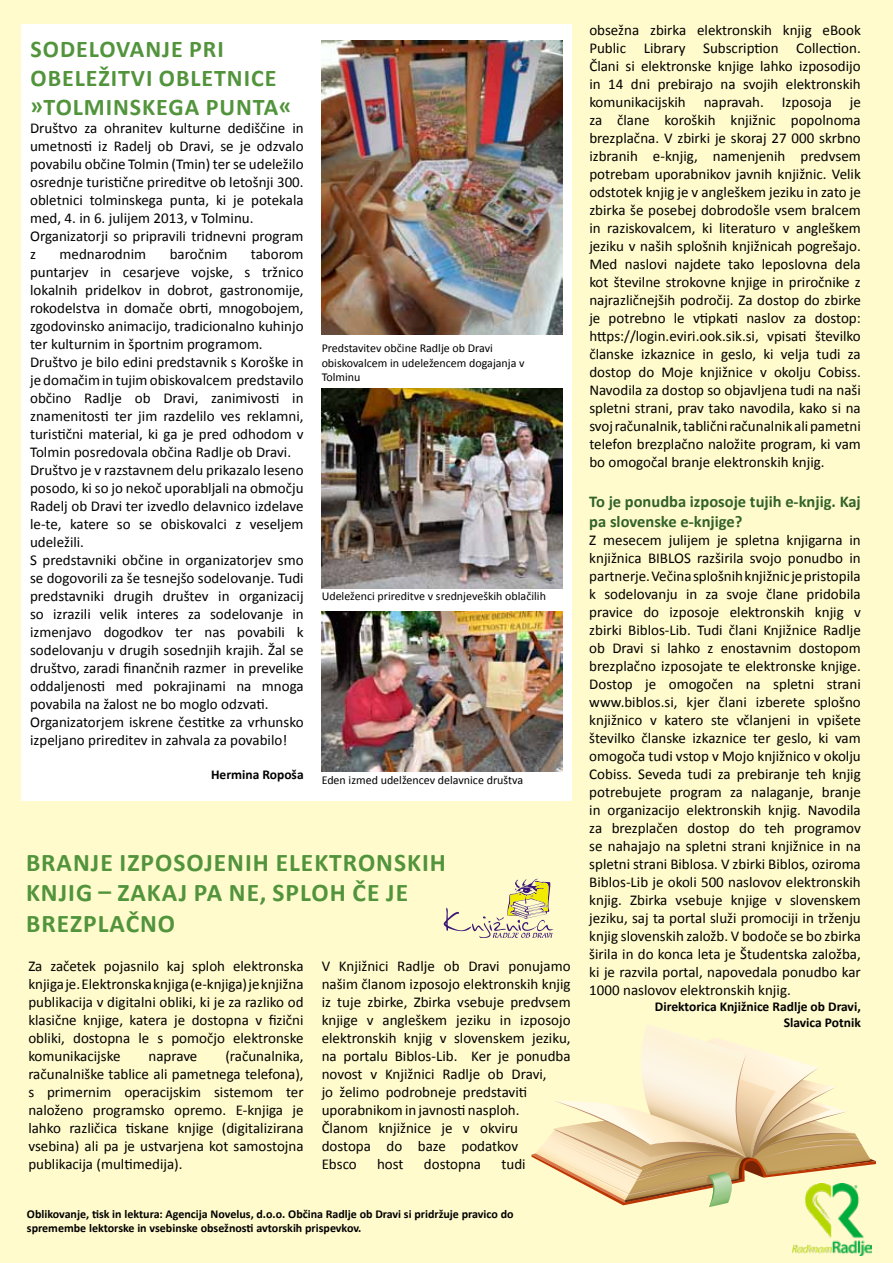
<style>
.page{position:relative;width:893px;height:1263px;background:#fffbcd}
.page>*{position:absolute;margin:0;border:0;box-sizing:border-box;transform-origin:0 0}
.t1{font:700 25.5px "Calibri";color:#52943c}
.t2{font:700 24px "Calibri";letter-spacing:.04em;color:#52943c}
.t3{font:700 16.5px/19.8px "Calibri";color:#32622a}
.t4{font:15px/18px "Calibri";color:#000;text-align:justify}
.t5{font:700 13.5px/16.2px "Calibri";color:#000;text-align:right}
.t6{font:12px/14.4px "Calibri";color:#000}
.t7{font:700 12px/14.4px "Calibri";color:#000}
</style>
<div class="page">
<svg style="left:444px;top:879px;width:110px;height:59px"></svg>
<div style="left:21px;top:24px;width:550px;height:777px;background:#fff"></div>
<svg style="left:531px;top:1024px;width:345px;height:183px"></svg>
<img style="left:322px;top:40px;width:241px;height:294px">
<img style="left:322px;top:388px;width:241px;height:200px">
<img style="left:322px;top:611px;width:241px;height:161px">
<img style="left:792px;top:1183px;width:80px;height:72px">
<h2 class="t2" style="left:31px;top:34px;width:28px">Sodelovanje</h2>
<h2 class="t2" style="left:189px;top:34px;width:12px">pri</h2>
<h2 class="t2" style="left:31px;top:63px;width:14px">obele</h2>
<h2 class="t2" style="left:98px;top:63px;width:24px">žitvi</h2>
<h2 class="t2" style="left:159px;top:63px;width:14px">obletni</h2>
<h2 class="t2" style="left:251px;top:63px;width:24px">ce</h2>
<h2 class="t2" style="left:30px;top:92px;width:41px">»Tolminskega</h2>
<h2 class="t2" style="left:206px;top:92px;width:16px">punta</h2>
<h2 class="t2" style="left:279px;top:92px;width:14px">«</h2>
<p class="t4" style="left:30px;top:119px;width:275px;text-align:left">Društvo za ohranitev kulturne dediščine in umetnosti iz Radelj ob Dravi, se je odzvalo povabilu občine Tolmin (Tmin) ter se udeležilo osrednje turistične prireditve ob letošnji 300. obletnici tolminskega punta, ki je potekala med, 4. in 6. julijem 2013, v Tolminu.<br>Organizatorji so pripravili tridnevni program z</p>
<p class="t4" style="left:60px;top:245px;width:88px">mednarodnim</p>
<p class="t4" style="left:170px;top:245px;width:59px">baročnim</p>
<p class="t4" style="left:30px;top:245px;width:275px;text-align:left;text-indent:221px">taborom puntarjev in cesarjeve vojske, s tržnico lokalnih pridelkov in dobrot, gastronomije, rokodelstva in domače obrti, mnogobojem, zgodovinsko animacijo, tradicionalno kuhinjo ter kulturnim in športnim programom.<br>Društvo je bilo edini predstavnik s Koroške in je domačim in tujim obiskovalcem predstavilo občino Radlje ob Dravi, zanimivosti in znamenitosti ter jim razdelilo ves reklamni, turistični material, ki ga je pred odhodom v Tolmin posredovala občina Radlje ob Dravi.<br>Društvo je v razstavnem delu prikazalo leseno posodo, ki so jo nekoč uporabljali na območju Radelj ob Dravi ter izvedlo delavnico izdelave le-te, katere so se obiskovalci z veseljem udeležili.<br>S predstavniki občine in organizatorjev smo se dogovorili za še tesnejšo sodelovanje. Tudi predstavniki drugih društev in organizacij so izrazili velik interes za sodelovanje in izmenjavo dogodkov ter nas povabili k sodelovanju v drugih sosednjih krajih. Žal se društvo, zaradi finančnih razmer in prevelike oddaljenosti med pokrajinami na mnoga povabila na žalost ne bo moglo odzvati.<br>Organizatorjem iskrene čestitke za vrhunsko izpeljano prireditev in zahvala za povabilo!</p>
<p class="t5" style="left:211px;top:767px;width:94px">Hermina Ropoša</p>
<p class="t6" style="left:322px;top:341px;width:205px">Predstavitev občine Radlje ob Dravi obiskovalcem in udeležencem dogajanja v<br>Tolminu</p>
<p class="t6" style="left:322px;top:589px;width:226px">Udeleženci prireditve v srednjeveških oblačilih</p>
<p class="t6" style="left:322px;top:773px;width:203px">Eden izmed udelžencev delavnice društva</p>
<h1 class="t1" style="left:26px;top:846px;width:31px">Branje</h1>
<h1 class="t1" style="left:120px;top:846px;width:15px">izposojenih</h1>
<h1 class="t1" style="left:276px;top:846px;width:15px">elektronskih</h1>
<h1 class="t1" style="left:26px;top:877px;width:14px">knjig</h1>
<h1 class="t1" style="left:99px;top:877px;width:34px">– zakaj</h1>
<h1 class="t1" style="left:194px;top:877px;width:94px">pane, sploh</h1>
<h1 class="t1" style="left:353px;top:877px;width:46px">če je</h1>
<h1 class="t1" style="left:26px;top:907px;width:16px">brezplačno</h1>
<p class="t4" style="left:28px;top:957px;width:277px">Za začetek pojasnilo kaj sploh elektronska knjiga je. Elektronska knjiga (e-knjiga) je knjižna publikacija v digitalni obliki, ki je za razliko od klasične knjige, katera je dostopna v fizični obliki, dostopna le s pomočjo elektronske komunikacijske</p>
<p class="t4" style="left:28px;top:1047px;width:277px;text-indent:197px">(računalnika, računalniške tablice ali pametnega telefona), s primernim operacijskim sistemom ter naloženo programsko opremo. E-knjiga je lahko različica tiskane knjige (digitalizirana vsebina) ali pa je ustvarjena kot samostojna publikacija (multimedija).</p>
<p class="t4" style="left:149px;top:1047px;width:50px">naprave</p>
<p class="t4" style="left:322px;top:957px;width:250px;text-align:left">V Knjižnici Radlje ob Dravi ponujamo našim članom izposojo elektronskih knjig iz tuje zbirke, Zbirka vsebuje predvsem knjige v angleškem jeziku in izposojo elektronskih knjig v slovenskem jeziku, na portalu Biblos-Lib. Ker je ponudba novost v Knjižnici Radlje ob Dravi,<br>jo želimo podrobneje predstaviti uporabnikom in javnosti nasploh.<br>Članom knjižnice je v okviru dostopa do baze podatkov<br>Ebsco</p>
<p class="t4" style="left:377px;top:1155px;width:28px">host</p>
<p class="t4" style="left:424px;top:1155px;width:59px">dostopna</p>
<p class="t4" style="left:501px;top:1155px;width:26px">tudi</p>
<p class="t7" style="left:27px;top:1207px;width:488px">Oblikovanje, tisk in lektura: Agencija Novelus, d.o.o. Občina Radlje ob Dravi si pridržuje pravico do spremembe lektorske in vsebinske obsežnosti avtorskih prispevkov.</p>
<p class="t4" style="left:589px;top:21px;width:273px">obsežna zbirka elektronskih knjig eBook Public Library Subscription Collection.<br>Člani si elektronske knjige lahko izposodijo in 14 dni prebirajo na svojih elektronskih komunikacijskih napravah. Izposoja je za člane koroških knjižnic popolnoma brezplačna. V zbirki je skoraj 27 000 skrbno izbranih e-knjig, namenjenih predvsem potrebam uporabnikov javnih knjižnic. Velik odstotek knjig je v angleškem jeziku in zato je zbirka še posebej dobrodošle vsem bralcem in raziskovalcem, ki literaturo v angleškem jeziku v naših splošnih knjižnicah pogrešajo.<br>Med naslovi najdete tako leposlovna dela kot številne strokovne knjige in priročnike z najrazličnejših področij. Za dostop do zbirke je potrebno le vtipkati naslov za dostop: https://login.eviri.ook.sik.si, vpisati številko članske izkaznice in geslo, ki velja tudi za dostop do Moje knjižnice v okolju Cobiss.<br>Navodila za dostop so objavljena tudi na naši spletni strani, prav tako navodila, kako si na svoj računalnik, tablični računalnik ali pametni telefon brezplačno naložite program, ki vam bo omogočal branje elektronskih knjig.</p>
<p class="t3" style="left:589px;top:491px;width:273px">To je ponudba izposoje tujih e-knjig. Kaj pa slovenske e-knjige?</p>
<p class="t4" style="left:589px;top:531px;width:273px">Z mesecem julijem je spletna knjigarna in knjižnica BIBLOS razširila svojo ponudbo in partnerje. Večina splošnih knjižnic je pristopila k sodelovanju in za svoje člane pridobila pravice do izposoje elektronskih knjig v zbirki Biblos-Lib. Tudi člani Knjižnice Radlje ob Dravi si lahko z enostavnim dostopom brezplačno izposojate te elektronske knjige.<br>Dostop je omogočen na spletni strani www.biblos.si, kjer člani izberete splošno knjižnico v katero ste včlanjeni in vpišete številko članske izkaznice ter geslo, ki vam omogoča tudi vstop v Mojo knjižnico v okolju Cobiss. Seveda tudi za prebiranje teh knjig potrebujete program za nalaganje, branje in organizacijo elektronskih knjig. Navodila za brezplačen dostop do teh programov se nahajajo na spletni strani knjižnice in na spletni strani Biblosa. V zbirki Biblos, oziroma Biblos-Lib je okoli 500 naslovov elektronskih knjig. Zbirka vsebuje knjige v slovenskem jeziku, saj ta portal služi promociji in trženju knjig slovenskih založb. V bodoče se bo zbirka širila in do konca leta je Študentska založba, ki je razvila portal, napovedala ponudbo kar 1000 naslovov elektronskih knjig.</p>
<p class="t5" style="left:655px;top:998px;width:207px">Direktorica Knjižnice Radlje ob Dravi,<br>Slavica Potnik</p>
</div>
